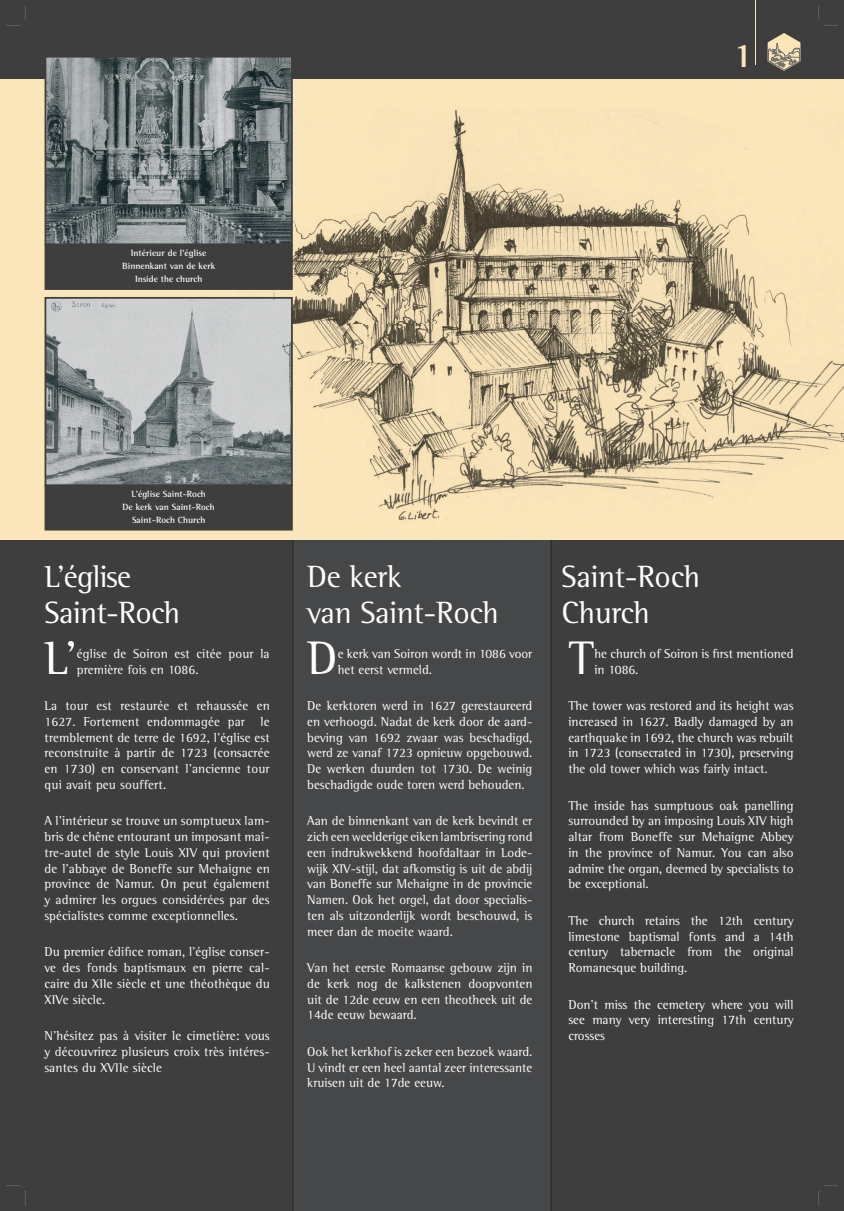
<style>
.page{position:relative;width:844px;height:1211px;background:#fff}
.page>*{position:absolute;margin:0;border:0;box-sizing:border-box;transform-origin:0 0}
.t1{font:69.83px "Rotis Semi Serif";color:#fff}
.t2{font:48.21px "Rotis Semi Serif";color:#fff}
.t3{font:700 35px "Rotis Semi Serif";color:#fbe5bb}
.t4{font:31.5px/35.9px "Rotis Semi Serif";letter-spacing:-.01em;color:#fff}
.t5{font:13.12px/15.8px "Rotis Semi Serif";color:#fff;text-align:justify}
.t6{font:700 9.19px/13.1px "Rotis Semi Serif";color:#fff;text-align:center}
</style>
<div class="page">
<div style="left:0;top:0;width:843px;height:1210px;background:#3e3e3f"></div>
<div style="left:0;top:79px;width:843px;height:460px;background:#fbe5bb"></div>
<img style="left:182px;top:109px;width:661px;height:431px">
<img style="left:48px;top:59px;width:242px;height:183px">
<div style="left:45px;top:56px;width:248px;height:189px;border:2px solid #3e3e3f"></div>
<div style="left:45px;top:245px;width:247px;height:44px;background:#3e3e3f"></div>
<div style="left:45px;top:244px;width:248px;height:46px;border:2px solid #3e3e3f"></div>
<img style="left:48px;top:300px;width:242px;height:183px">
<div style="left:45px;top:297px;width:248px;height:189px;border:2px solid #3e3e3f"></div>
<div style="left:45px;top:485px;width:247px;height:44px;background:#3e3e3f"></div>
<div style="left:45px;top:484px;width:248px;height:46px;border:2px solid #3e3e3f"></div>
<hr style="left:754px;top:0;width:1px;height:65px;background:#fbe5bb">
<svg style="left:767px;top:33px;width:33px;height:38px"></svg>
<svg style="left:6px;top:6px;width:20px;height:20px"></svg>
<svg style="left:6px;top:1185px;width:20px;height:19px"></svg>
<svg style="left:818px;top:6px;width:19px;height:20px"></svg>
<svg style="left:818px;top:1185px;width:19px;height:19px"></svg>
<p class="t6" style="left:122px;top:246px;width:94px">Intérieur de l’église<br>Binnenkant van de kerk<br>Inside the church</p>
<h3 class="t3" style="left:733px;top:34px;width:21px">1</h3>
<p class="t6" style="left:122px;top:487px;width:94px">L’église Saint-Roch<br>De kerk van Saint-Roch<br>Saint-Roch Church</p>
<h3 class="t4" style="left:45px;top:558px;width:137px">L’église<br>Saint-Roch</h3>
<h2 class="t2" style="left:45px;top:629px;width:33px">L’</h2>
<p class="t5" style="left:77px;top:645px;width:194px">église de Soiron est citée pour la première fois en 1086.</p>
<p class="t5" style="left:45px;top:697px;width:227px">La tour est restaurée et rehaussée en 1627. Fortement endommagée par le tremblement de terre de 1692, l’église est reconstruite à partir de 1723 (consacrée en 1730) en conservant l’ancienne tour qui avait peu souffert.</p>
<p class="t5" style="left:45px;top:813px;width:227px">A l’intérieur se trouve un somptueux lam&shy;bris de chêne entourant un imposant maî&shy;tre-autel de style Louis XIV qui provient de l’abbaye de Boneffe sur Mehaigne en province de Namur. On peut également y admirer les orgues considérées par des spécialistes comme exceptionnelles.</p>
<p class="t5" style="left:45px;top:944px;width:227px">Du premier édifice roman, l’église conser&shy;ve des fonds baptismaux en pierre cal&shy;caire du XIIe siècle et une théothèque du XIVe siècle.</p>
<p class="t5" style="left:45px;top:1027px;width:227px">N’hésitez pas à visiter le cimetière: vous y découvrirez plusieurs croix très intéres&shy;santes du XVIIe siècle</p>
<h1 class="t1" style="left:48px;top:664px;width:42px">A</h1>
<p class="t5" style="left:95px;top:700px;width:154px">le château tient à la fois lieu</p>
<p class="t5" style="left:95px;top:716px;width:143px">de ferme, de résidence des</p>
<p class="t5" style="left:48px;top:733px;width:211px">châtelains et de site de protection pour</p>
<p class="t5" style="left:48px;top:749px;width:205px">les villageois en cas d’ agressions. Les</p>
<p class="t5" style="left:48px;top:766px;width:210px">seuls vestiges du Château de Clermont,</p>
<p class="t5" style="left:48px;top:816px;width:118px">à grand portail cintré.</p>
<p class="t5" style="left:48px;top:859px;width:216px;line-height:16.6px;text-align:left">Le blason sculpté qui figure au-dessus du porche porte le millésime 1635 t l s armes de deux des grandes familles qui ont dominé le village, les Scheiffard de</p>
<p class="t5" style="left:48px;top:942px;width:201px;line-height:16.6px;text-align:left">des Mérode. En haut de la tour lle, une girouette d tée de 1783 (date de l restauration de la tour) représente,</p>
<h3 class="t4" style="left:307px;top:558px;width:193px">De kerk<br>van Saint-Roch</h3>
<h2 class="t2" style="left:307px;top:629px;width:32px">D</h2>
<p class="t5" style="left:337px;top:645px;width:196px">e kerk van Soiron wordt in 1086 voor het eerst vermeld.</p>
<p class="t5" style="left:307px;top:697px;width:227px">De kerktoren werd in 1627 gerestaureerd en verhoogd. Nadat de kerk door de aard&shy;beving van 1692 zwaar was beschadigd, werd ze vanaf 1723 opnieuw opgebouwd.<br>De werken duurden tot 1730. De weinig beschadigde oude toren werd behouden.</p>
<p class="t5" style="left:307px;top:813px;width:227px">Aan de binnenkant van de kerk bevindt er zich een weelderige eiken lambrisering rond een indrukwekkend hoofdaltaar in Lode&shy;wijk XIV-stijl, dat afkomstig is uit de abdij van Boneffe sur Mehaigne in de provincie Namen. Ook het orgel, dat door specialis&shy;ten als uitzonderlijk wordt beschouwd, is meer dan de moeite waard.</p>
<p class="t5" style="left:307px;top:959px;width:227px">Van het eerste Romaanse gebouw zijn in de kerk nog de kalkstenen doopvonten uit de 12de eeuw en een theotheek uit de 14de eeuw bewaard.</p>
<p class="t5" style="left:307px;top:1043px;width:226px">Ook het kerkhof is zeker een bezoek waard.<br>U vindt er een heel aantal zeer interessante kruisen uit de 17de eeuw.</p>
<h3 class="t4" style="left:561px;top:558px;width:140px">Saint-Roch<br>Church</h3>
<h2 class="t2" style="left:568px;top:629px;width:27px">T</h2>
<p class="t5" style="left:594px;top:645px;width:201px">he church of Soiron is first mentioned in 1086.</p>
<p class="t5" style="left:568px;top:697px;width:227px">The tower was restored and its height was increased in 1627. Badly damaged by an earthquake in 1692, the church was rebuilt in 1723 (consecrated in 1730), preserving the old tower which was fairly intact.</p>
<p class="t5" style="left:568px;top:797px;width:227px">The inside has sumptuous oak panelling surrounded by an imposing Louis XIV high altar from Boneffe sur Mehaigne Abbey in the province of Namur. You can also admire the organ, deemed by specialists to be exceptional.</p>
<p class="t5" style="left:568px;top:912px;width:227px">The church retains the 12th century limestone baptismal fonts and a 14th century tabernacle from the original Romanesque building.</p>
<p class="t5" style="left:568px;top:996px;width:227px">Don’t miss the cemetery where you will see many very interesting 17th century crosses</p>
</div>
